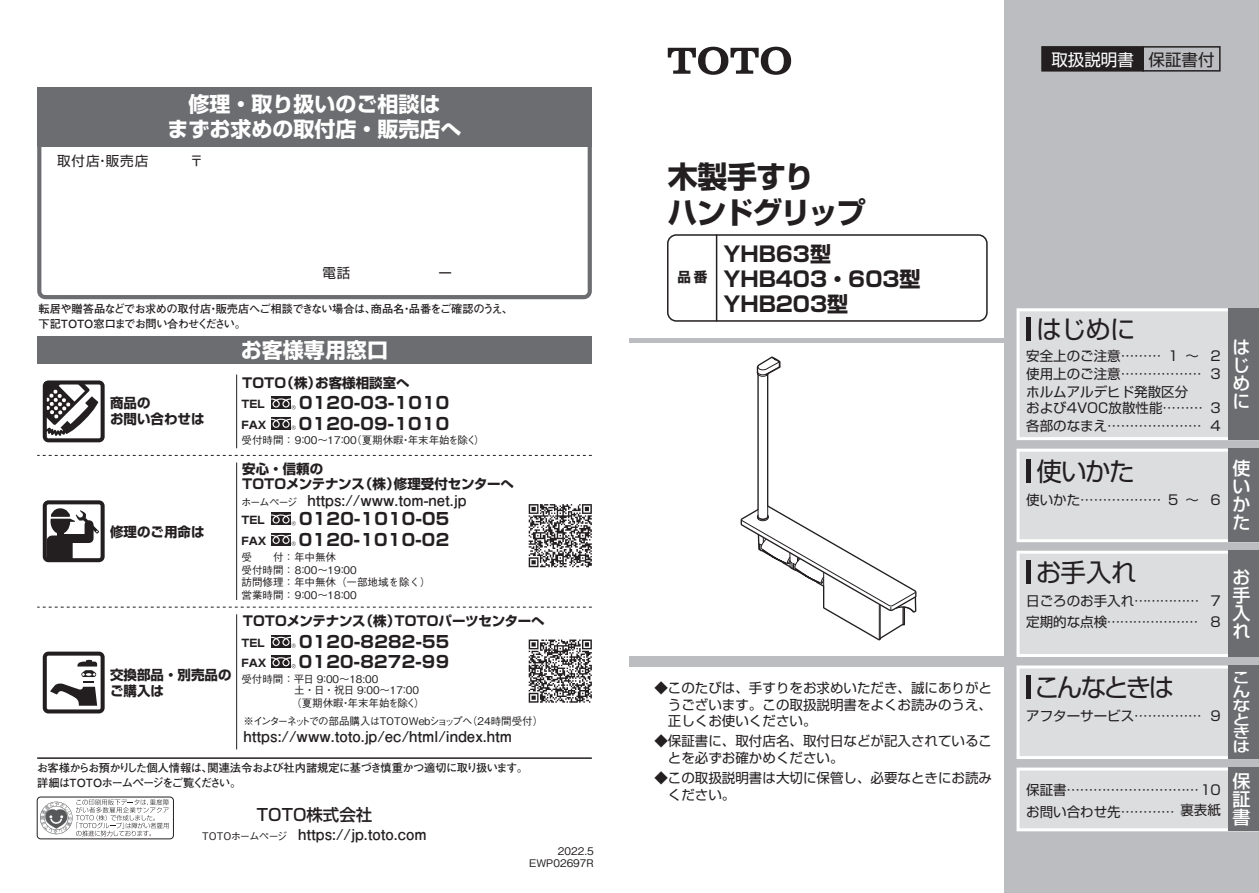
<style>
.page{position:relative;width:1259px;height:893px;background:#fff}
.page>*{position:absolute;margin:0;border:0;box-sizing:border-box;transform-origin:0 0}
.t1{font:700 30px/36px "Shin Go Pro";letter-spacing:-.045em;color:#231f20}
.t2{font:25.5px "Shin Go Pro";letter-spacing:-.05em;color:#231f20}
.t3{font:700 21px/25.5px "Shin Go Pro";color:#fff;text-align:center}
.t4{font:700 21px/25.2px "Shin Go Pro";color:#231f20}
.t5{font:500 18px/18px "Shin Go Pro";color:#fff;text-align:justify}
.t6{font:700 16.5px "Shin Go Pro";letter-spacing:.02em;color:#231f20}
.t7{font:16.5px "Shin Go Pro";color:#fff}
.t8{font:500 16.5px "Shin Go Pro";color:#231f20}
.t9{font:700 15px "Futo Go B101 Pro";color:#231f20}
.t10{font:500 14.4px/13.8px "Shin Go Pro";color:#fff;scale:1.25 1}
.t11{font:13.5px/16.2px "Shin Go Pro";color:#231f20}
.t12{font:700 13.5px/16.2px "Shin Go Pro";color:#231f20}
.t13{font:700 13.5px "Shin Go Pro";letter-spacing:-.02em;color:#231f20}
.t14{font:700 11.25px/15px "Futo Go B101 Pro";letter-spacing:-.055em;color:#231f20}
.t15{font:500 10.5px/12.6px "Gothic BBB Pro";color:#231f20;text-align:right}
.t16{font:500 10.5px "Gothic BBB Pro";letter-spacing:-.035em;color:#231f20}
.t17{font:700 10.5px "Shin Go Pro";color:#231f20}
.s1{font-family:"Gothic BBB Pro";font-weight:500;font-size:10.5px}
.s2{color:#231f20}
</style>
<div class="page">
<div style="left:667px;top:234px;width:320px;height:88px;border:2px solid #231f20;border-radius:9px"></div>
<div style="left:629px;top:338px;width:597px;height:5px;background:#bcbdc0"></div>
<div style="left:629px;top:656px;width:597px;height:11px;background:#bcbdc0"></div>
<hr style="left:716px;top:235px;width:1px;height:86px;background:#231f20">
<div style="left:1004px;top:0;width:255px;height:893px;background:#bcbdc0"></div>
<div style="left:1142px;top:46px;width:78px;height:26px;border:2px solid #231f20"></div>
<div style="left:1042px;top:47px;width:101px;height:24px;background:#231f20"></div>
<div style="left:1041px;top:46px;width:103px;height:26px;border:2px solid #231f20"></div>
<div style="left:1016px;top:308px;width:212px;height:132px;background:#dcdddf"></div>
<div style="left:1016px;top:449px;width:212px;height:93px;background:#dcdddf"></div>
<svg style="left:1016px;top:551px;width:212px;height:106px;background:#dedfe0"></svg>
<div style="left:1016px;top:665px;width:212px;height:94px;background:#dcdddf"></div>
<svg style="left:1016px;top:767px;width:212px;height:64px;background:#dfe0e1"></svg>
<div style="left:1228px;top:449px;width:31px;height:93px;background:#6c6d70"></div>
<div style="left:1228px;top:551px;width:31px;height:106px;background:#6c6d70"></div>
<div style="left:1228px;top:665px;width:31px;height:94px;background:#6c6d70"></div>
<div style="left:1228px;top:767px;width:31px;height:64px;background:#6c6d70"></div>
<div style="left:1228px;top:308px;width:31px;height:132px;background:#6c6d70"></div>
<svg style="left:741px;top:357px;width:176px;height:284px"></svg>
<svg style="left:668px;top:47px;width:123px;height:28px"></svg>
<hr style="left:1026px;top:459px;width:4px;height:24px;background:#231f20">
<hr style="left:1026px;top:318px;width:4px;height:23px;background:#231f20">
<hr style="left:1026px;top:560px;width:4px;height:24px;background:#231f20">
<hr style="left:1026px;top:675px;width:4px;height:24px;background:#231f20">
<svg style="left:37px;top:146px;width:555px;height:153px"></svg>
<div style="left:37px;top:87px;width:555px;height:59px;background:#6c6d70"></div>
<div style="left:37px;top:336px;width:555px;height:27px;background:#6c6d70"></div>
<svg style="left:37px;top:455px;width:555px;height:1px"></svg>
<svg style="left:37px;top:607px;width:555px;height:1px"></svg>
<hr style="left:236px;top:375px;width:1px;height:73px;background:#231f20">
<hr style="left:236px;top:463px;width:1px;height:137px;background:#231f20">
<hr style="left:236px;top:614px;width:1px;height:135px;background:#231f20">
<hr style="left:37px;top:757px;width:555px;height:2px;background:#231f20">
<svg style="left:43px;top:380px;width:62px;height:62px"></svg>
<svg style="left:43px;top:652px;width:62px;height:61px"></svg>
<svg style="left:43px;top:500px;width:62px;height:62px"></svg>
<div style="left:37px;top:797px;width:137px;height:42px;border:1px solid #231f20;border-radius:4px"></div>
<svg style="left:40px;top:799px;width:129px;height:37px"></svg>
<svg style="left:529px;top:504px;width:63px;height:63px"></svg>
<div style="left:271px;top:396px;width:20px;height:13px;background:#231f20"></div>
<svg style="left:271px;top:398px;width:25px;height:11px"></svg>
<div style="left:271px;top:512px;width:20px;height:13px;background:#231f20"></div>
<svg style="left:271px;top:514px;width:25px;height:11px"></svg>
<svg style="left:271px;top:533px;width:20px;height:2px"></svg>
<svg style="left:271px;top:535px;width:25px;height:11px"></svg>
<svg style="left:271px;top:635px;width:20px;height:2px"></svg>
<svg style="left:271px;top:637px;width:25px;height:11px"></svg>
<div style="left:271px;top:655px;width:20px;height:13px;background:#231f20"></div>
<svg style="left:271px;top:657px;width:25px;height:11px"></svg>
<svg style="left:271px;top:417px;width:20px;height:2px"></svg>
<svg style="left:271px;top:419px;width:25px;height:11px"></svg>
<svg style="left:529px;top:639px;width:63px;height:64px"></svg>
<p class="t11" style="left:57px;top:151px;width:93px">取付店・販売店</p>
<h3 class="t3" style="left:167px;top:89px;width:296px">修理・取り扱いのご相談は<br>まずお求めの取付店・販売店へ</h3>
<p class="t11" style="left:190px;top:151px;width:15px">〒</p>
<p class="t14" style="left:38px;top:300px;width:476px">転居や贈答品などでお求めの取付店・販売店へご相談できない場合は、商品名・品番をご確認のうえ、下記ＴＯＴＯ窓口までお問い合わせください。</p>
<h3 class="t3" style="left:241px;top:335px;width:149px">お客様専用窓口</h3>
<p class="t12" style="left:110px;top:394px;width:96px">商品の<br>お問い合わせは</p>
<p class="t12" style="left:110px;top:522px;width:96px">修理のご用命は</p>
<p class="t12" style="left:110px;top:665px;width:123px">交換部品・別売品のご購入は</p>
<p class="t12" style="left:242px;top:373px;width:169px">TOTO（株）お客様相談室へ</p>
<p class="t17" style="left:242px;top:396px;width:25px">TEL</p>
<p class="t6" style="left:299px;top:390px;width:152px">0120-03-1010</p>
<p class="t17" style="left:242px;top:416px;width:26px">FAX</p>
<p class="t6" style="left:299px;top:410px;width:152px">0120-09-1010</p>
<p class="t15" style="left:242px;top:433px;width:245px">受付時間：9：00～17：00（夏期休暇・年末年始を除く）</p>
<p class="t12" style="left:242px;top:460px;width:273px;line-height:15px">安心・信頼の<br>TOTOメンテナンス（株）修理受付センターへ</p>
<p class="t9" style="left:241px;top:488px;width:227px"><span class="s1">ホームページ</span> https://www.tom-net.jp</p>
<p class="t17" style="left:242px;top:512px;width:25px">TEL</p>
<p class="t6" style="left:299px;top:506px;width:152px">0120-1010-05</p>
<p class="t17" style="left:242px;top:532px;width:26px">FAX</p>
<p class="t6" style="left:299px;top:526px;width:152px">0120-1010-02</p>
<p class="t15" style="left:242px;top:550px;width:96px">受　　付：年中無休</p>
<p class="t15" style="left:242px;top:587px;width:117px">営業時間：9：00～18：00</p>
<p class="t15" style="left:242px;top:562px;width:117px">受付時間：8：00～19：00</p>
<p class="t15" style="left:242px;top:575px;width:190px">訪問修理：年中無休（一部地域を除く）</p>
<p class="t13" style="left:243px;top:610px;width:303px">TOTOメンテナンス（株）TOTOパーツセンターへ</p>
<p class="t17" style="left:242px;top:634px;width:25px">TEL</p>
<p class="t6" style="left:299px;top:628px;width:152px">0120-8282-55</p>
<p class="t17" style="left:242px;top:655px;width:26px">FAX</p>
<p class="t6" style="left:299px;top:649px;width:152px">0120-8272-99</p>
<p class="t15" style="left:241px;top:671px;width:139px">受付時間：平日 9：00～18:00</p>
<p class="t15" style="left:294px;top:683px;width:126px">土・日・祝日 9：00～17：00</p>
<p class="t15" style="left:291px;top:696px;width:135px">（夏期休暇・年末年始を除く）</p>
<p class="t16" style="left:243px;top:713px;width:301px">※インターネットでの部品購入はTOTOWebショップへ（24時間受付）</p>
<p class="t9" style="left:243px;top:724px;width:270px">https://www.toto.jp/ec/html/index.htm</p>
<p class="t14" style="left:37px;top:758px;width:493px">お客様からお預かりした個人情報は、関連法令および社内諸規定に基づき慎重かつ適切に取り扱います。詳細はTOTOホームページをご覧ください。</p>
<p class="t8" style="left:257px;top:801px;width:117px">TOTO株式会社</p>
<p class="t9" style="left:202px;top:822px;width:226px"><span class="s1">TOTOホームページ</span> https://jp.toto.com</p>
<p class="t15" style="left:529px;top:843px;width:66px">2022.5<br>EWP02697R</p>
<p class="t7" style="left:1051px;top:46px;width:165px">取扱説明書 <span class="s2">保証書付</span></p>
<h1 class="t1" style="left:667px;top:156px;width:200px">木製手すり<br>ハンドグリップ</h1>
<h3 class="t4" style="left:723px;top:239px;width:199px">YHB63型<br>YHB403・603型<br>YHB203型</h3>
<p class="t12" style="left:677px;top:268px;width:31px">品番</p>
<p class="t11" style="left:668px;top:678px;width:325px;text-align:justify;text-indent:-14px">◆このたびは、手すりをお求めいただき、誠にありがとうございます。この取扱説明書をよくお読みのうえ、正しくお使いください。</p>
<p class="t11" style="left:668px;top:732px;width:325px;text-indent:-14px">◆保証書に、取付店名、取付日などが記入されていることを必ずお確かめください。</p>
<p class="t11" style="left:668px;top:768px;width:325px;text-indent:-14px">◆この取扱説明書は大切に保管し、必要なときにお読みください。</p>
<h2 class="t2" style="left:1036px;top:308px;width:101px">はじめに</h2>
<p class="t11" style="left:1026px;top:345px;width:196px;line-height:18.1px">安全上のご注意……… 1 ～ 2使用上のご注意……………… 3</p>
<p class="t11" style="left:1210px;top:398px;width:12px">3</p>
<p class="t11" style="left:1026px;top:382px;width:178px">ホルムアルデヒド発散区分および4VOC放散性能………</p>
<p class="t11" style="left:1026px;top:416px;width:196px">各部のなまえ………………… 4</p>
<h2 class="t2" style="left:1036px;top:450px;width:100px">使いかた</h2>
<p class="t11" style="left:1026px;top:490px;width:136px">使いかた………………</p>
<p class="t11" style="left:1210px;top:490px;width:12px">6</p>
<p class="t11" style="left:1168px;top:490px;width:32px">5 ～</p>
<h2 class="t2" style="left:1035px;top:551px;width:102px">お手入れ</h2>
<p class="t11" style="left:1026px;top:588px;width:175px;line-height:21.6px">日ごろのお手入れ……………定期的な点検…………………</p>
<p class="t11" style="left:1210px;top:588px;width:12px;line-height:21.6px">7<br>8</p>
<h2 class="t2" style="left:1034px;top:666px;width:141px">こんなときは</h2>
<p class="t11" style="left:1026px;top:706px;width:177px">アフターサービス……………</p>
<p class="t11" style="left:1210px;top:706px;width:12px">9</p>
<p class="t11" style="left:1026px;top:778px;width:196px;line-height:20px;text-align:right">保証書…………………………10裏表紙</p>
<p class="t11" style="left:1026px;top:802px;width:150px">お問い合わせ先…………</p>
<h3 class="t5" style="left:1232px;top:336px;width:18px">はじめに</h3>
<h3 class="t5" style="left:1232px;top:457px;width:19px">使いかた</h3>
<h3 class="t5" style="left:1232px;top:566px;width:19px">お手入れ</h3>
<p class="t10" style="left:1232px;top:669px;width:15px">こんなときは</p>
<h3 class="t5" style="left:1232px;top:770px;width:19px">保証書</h3>
</div>
